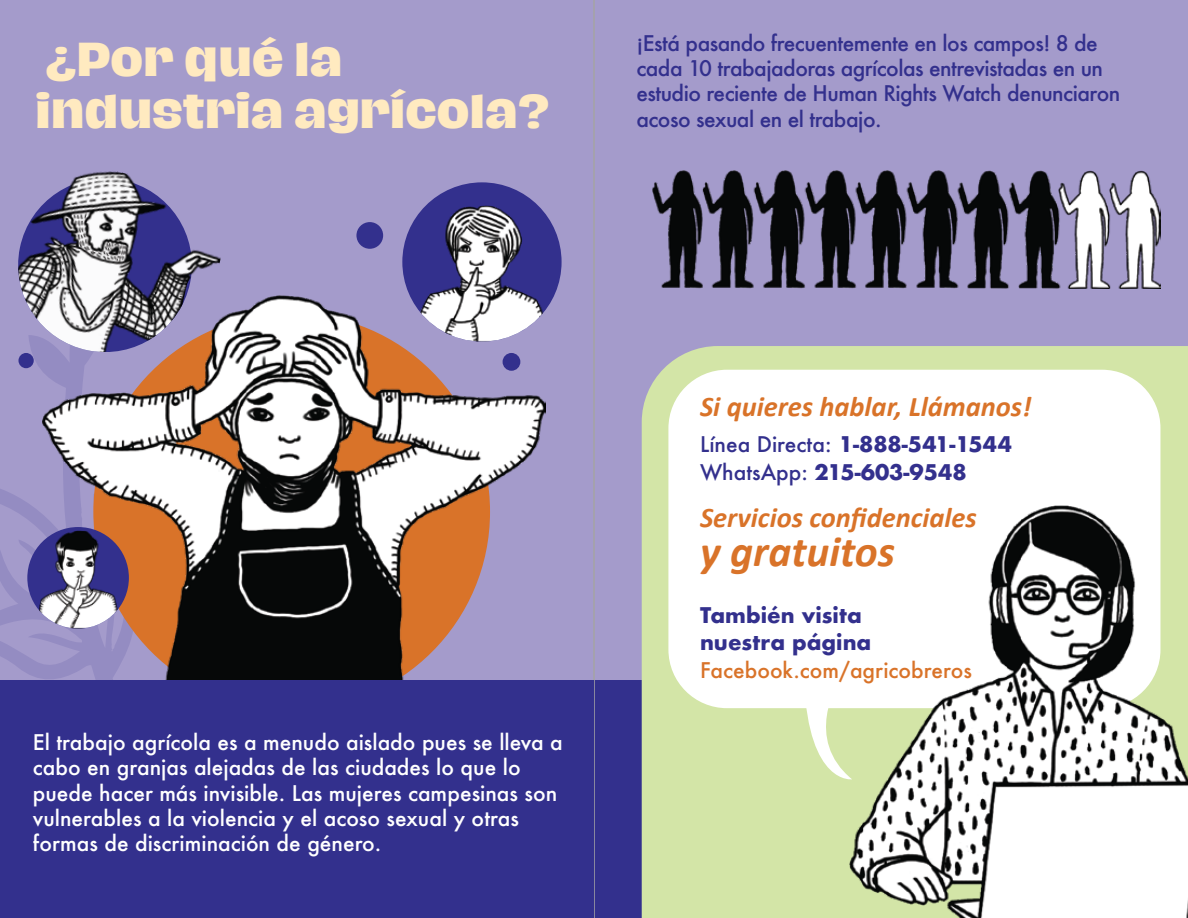
<style>
.page{position:relative;width:1188px;height:918px;background:#fff}
.page>*{position:absolute;margin:0;border:0;box-sizing:border-box;transform-origin:0 0}
.t1{font:800 43.5px/52.2px "Hagrid Text Trial";color:#ffeac0}
.t2{font:italic 700 43.5px "Calibri";color:#d97329}
.t3{font:italic 700 28.5px "Calibri";color:#d97329}
.t4{font:500 21px/25.2px "Futura";color:#fff}
.t5{font:500 21px/25.2px "Futura";letter-spacing:-.025em;color:#33308d}
.t6{font:700 21px/28.5px "Futura";color:#33308d}
.t7{font:500 21px "Futura";color:#d97329}
.s1{font-weight:500}
</style>
<div class="page">
<div style="left:0;top:0;width:594px;height:918px;background:#a49bcb"></div>
<svg style="left:0;top:360px;width:42px;height:321px"></svg>
<img style="left:42px;top:295px;width:503px;height:386px">
<div style="left:27px;top:527px;width:102px;height:102px;background:#33308d;border-radius:50%"></div>
<img style="left:38px;top:531px;width:82px;height:98px">
<hr style="left:593px;top:0;width:1px;height:918px;background:#a5a4a4">
<div style="left:0;top:681px;width:594px;height:237px;background:#33308d"></div>
<div style="left:402px;top:182px;width:160px;height:160px;background:#33308d;border-radius:50%"></div>
<img style="left:413px;top:206px;width:138px;height:136px">
<svg style="left:33px;top:355px;width:167px;height:5px"></svg>
<img style="left:18px;top:171px;width:204px;height:184px">
<div style="left:356px;top:222px;width:27px;height:27px;background:#33308d;border-radius:50%"></div>
<div style="left:503px;top:353px;width:17px;height:18px;background:#33308d;border-radius:50%"></div>
<div style="left:18px;top:353px;width:16px;height:15px;background:#33308d;border-radius:50%"></div>
<div style="left:594px;top:0;width:594px;height:918px;background:#a49bcb"></div>
<div style="left:594px;top:681px;width:594px;height:237px;background:#33308d"></div>
<hr style="left:594px;top:0;width:1px;height:918px;background:#a5a4a4">
<img style="left:653px;top:171px;width:507px;height:117px">
<div style="left:642px;top:346px;width:546px;height:572px;background:#d3e5a7"></div>
<div style="left:668px;top:370px;width:492px;height:338px;background:#fff;border-radius:59px"></div>
<img style="left:850px;top:506px;width:338px;height:412px">
<svg style="left:800px;top:579px;width:52px;height:206px"></svg>
<h1 class="t1" style="left:35px;top:35px;width:516px">¿Por qué la industria agrícola?</h1>
<p class="t5" style="left:636px;top:30px;width:485px">¡Está pasando frecuentemente en los campos! 8 de cada 10 trabajadoras agrícolas entrevistadas en un estudio reciente de Human Rights Watch denunciaron acoso sexual en el trabajo.</p>
<p class="t4" style="left:33px;top:730px;width:531px">El trabajo agrícola es a menudo aislado pues se lleva a cabo en granjas alejadas de las ciudades lo que lo puede hacer más invisible. Las mujeres campesinas son vulnerables a la violencia y el acoso sexual y otras formas de discriminación de género.</p>
<h2 class="t3" style="left:700px;top:386px;width:333px">Si quieres hablar, Llámanos!</h2>
<p class="t6" style="left:700px;top:429px;width:314px"><span class="s1">Línea Directa:</span> 1-888-541-1544<br><span class="s1">WhatsApp:</span> 215-603-9548</p>
<h2 class="t3" style="left:700px;top:497px;width:278px">Servicios confidenciales</h2>
<h1 class="t2" style="left:700px;top:520px;width:196px">y gratuitos</h1>
<p class="t6" style="left:700px;top:601px;width:173px;line-height:27px">También visita nuestra página</p>
<p class="t7" style="left:700px;top:656px;width:273px">Facebook.com/agricobreros</p>
</div>
